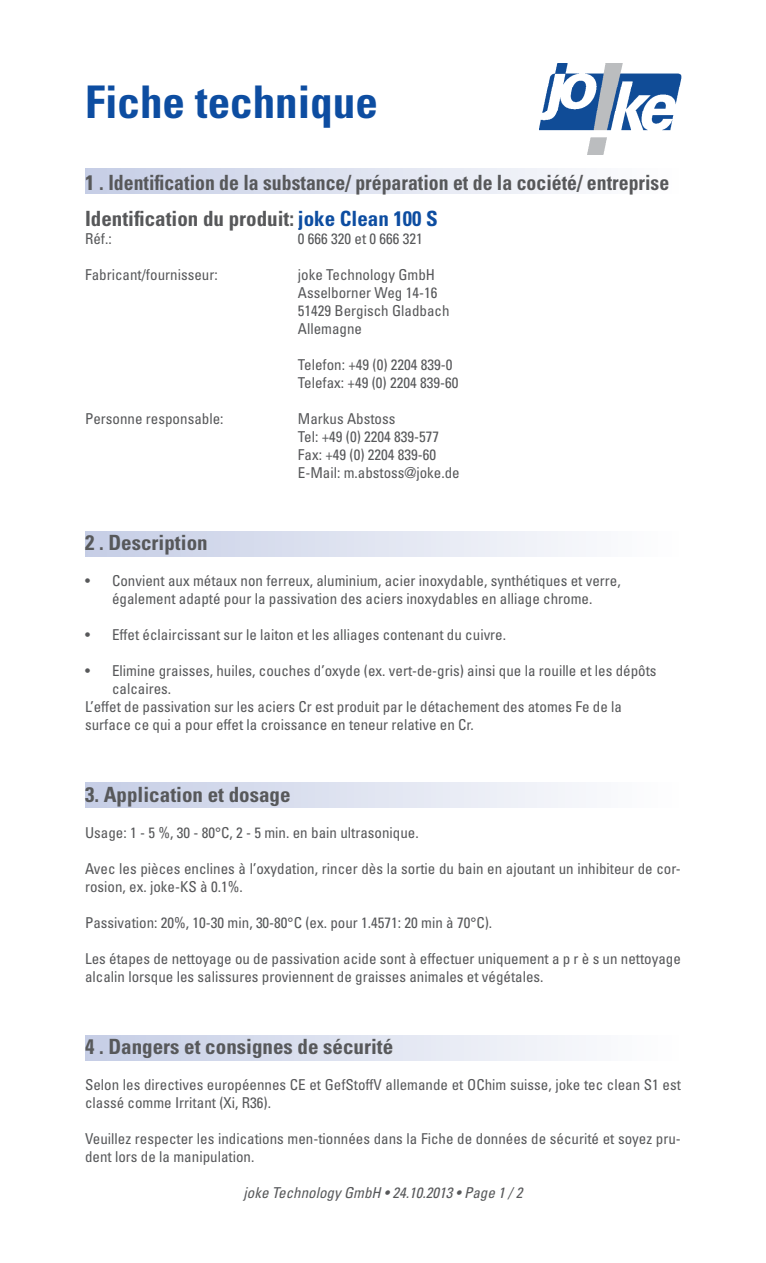
<style>
.page{position:relative;width:766px;height:1263px;background:#fff}
.page>*{position:absolute;margin:0;border:0;box-sizing:border-box;transform-origin:0 0}
.t1{font:700 condensed 45px "Univers LT Pro";color:#0d4da1}
.t2{font:700 condensed 21px/36px "Univers LT Pro";color:#57585a}
.t3{font:condensed 15px/18px "Univers LT Pro";color:#57585a}
.t4{font:italic condensed 15px "Univers LT Pro";color:#57585a}
.s1{color:#0d4da1}
</style>
<div class="page">
<div style="left:85px;top:782px;width:595px;height:26px;background:linear-gradient(to right,#c5cee5,#fefefe)"></div>
<div style="left:85px;top:168px;width:595px;height:25px;background:linear-gradient(to right,#c5cee5,#fefefe)"></div>
<img style="left:539px;top:64px;width:142px;height:90px">
<div style="left:85px;top:531px;width:595px;height:25px;background:linear-gradient(to right,#c5cee5,#fefefe)"></div>
<div style="left:85px;top:1035px;width:595px;height:25px;background:linear-gradient(to right,#c5cee5,#fefefe)"></div>
<h1 class="t1" style="left:85px;top:74px;width:294px">Fiche technique</h1>
<h2 class="t2" style="left:85px;top:164px;width:585px">1 . Identification de la substance/ préparation et de la cociété/ entreprise<br>Identification du produit: <span class="s1">joke Clean 100 S</span></h2>
<p class="t3" style="left:85px;top:229px;width:28px">Réf.:</p>
<p class="t3" style="left:85px;top:265px;width:134px">Fabricant/fournisseur:</p>
<p class="t3" style="left:298px;top:229px;width:126px">0 666 320 et 0 666 321</p>
<p class="t3" style="left:298px;top:265px;width:153px">joke Technology GmbH<br>Asselborner Weg 14-16<br>51429 Bergisch Gladbach<br>Allemagne</p>
<p class="t3" style="left:298px;top:355px;width:162px">Telefon: +49 (0) 2204 839-0<br>Telefax: +49 (0) 2204 839-60</p>
<p class="t3" style="left:298px;top:409px;width:163px">Markus Abstoss<br>Tel: +49 (0) 2204 839-577<br>Fax: +49 (0) 2204 839-60<br>E-Mail: m.abstoss@joke.de</p>
<p class="t3" style="left:85px;top:409px;width:140px">Personne responsable:</p>
<h2 class="t2" style="left:85px;top:524px;width:124px">2 . Description</h2>
<p class="t3" style="left:85px;top:571px;width:537px;text-align:center">• Convient aux métaux non ferreux, aluminium, acier inoxydable, synthétiques et verre, également adapté pour la passivation des aciers inoxydables en alliage chrome.</p>
<p class="t3" style="left:85px;top:625px;width:422px">• Effet éclaircissant sur le laiton et les alliages contenant du cuivre.</p>
<p class="t3" style="left:85px;top:661px;width:572px">• Elimine graisses, huiles, couches d’oxyde (ex. vert-de-gris) ainsi que la rouille et les dépôts</p>
<p class="t3" style="left:112px;top:679px;width:61px">calcaires.</p>
<p class="t3" style="left:85px;top:697px;width:538px">L’effet de passivation sur les aciers Cr est produit par le détachement des atomes Fe de la</p>
<p class="t3" style="left:85px;top:715px;width:390px">surface ce qui a pour effet la croissance en teneur relative en Cr.</p>
<h2 class="t2" style="left:85px;top:776px;width:207px">3. Application et dosage</h2>
<p class="t3" style="left:85px;top:823px;width:335px">Usage: 1 - 5 %, 30 - 80°C, 2 - 5 min. en bain ultrasonique.</p>
<p class="t3" style="left:85px;top:859px;width:597px">Avec les pièces enclines à l’oxydation, rincer dès la sortie du bain en ajoutant un inhibiteur de cor&shy;rosion, ex. joke-KS à 0.1%.</p>
<p class="t3" style="left:85px;top:913px;width:408px">Passivation: 20%, 10-30 min, 30-80°C (ex. pour 1.4571: 20 min à 70°C).</p>
<p class="t3" style="left:85px;top:949px;width:597px">Les étapes de nettoyage ou de passivation acide sont à effectuer uniquement a p r è s un nettoyage alcalin lorsque les salissures proviennent de graisses animales et végétales.</p>
<h2 class="t2" style="left:85px;top:1028px;width:309px">4 . Dangers et consignes de sécurité</h2>
<p class="t3" style="left:85px;top:1075px;width:597px">Selon les directives européennes CE et GefStoffV allemande et OChim suisse, joke tec clean S1 est classé comme Irritant (Xi, R36).</p>
<p class="t3" style="left:85px;top:1129px;width:597px">Veuillez respecter les indications men-tionnées dans la Fiche de données de sécurité et soyez pru&shy;dent lors de la manipulation.</p>
<p class="t4" style="left:243px;top:1183px;width:280px">joke Technology GmbH • 24.10.2013 • Page 1 / 2</p>
</div>
